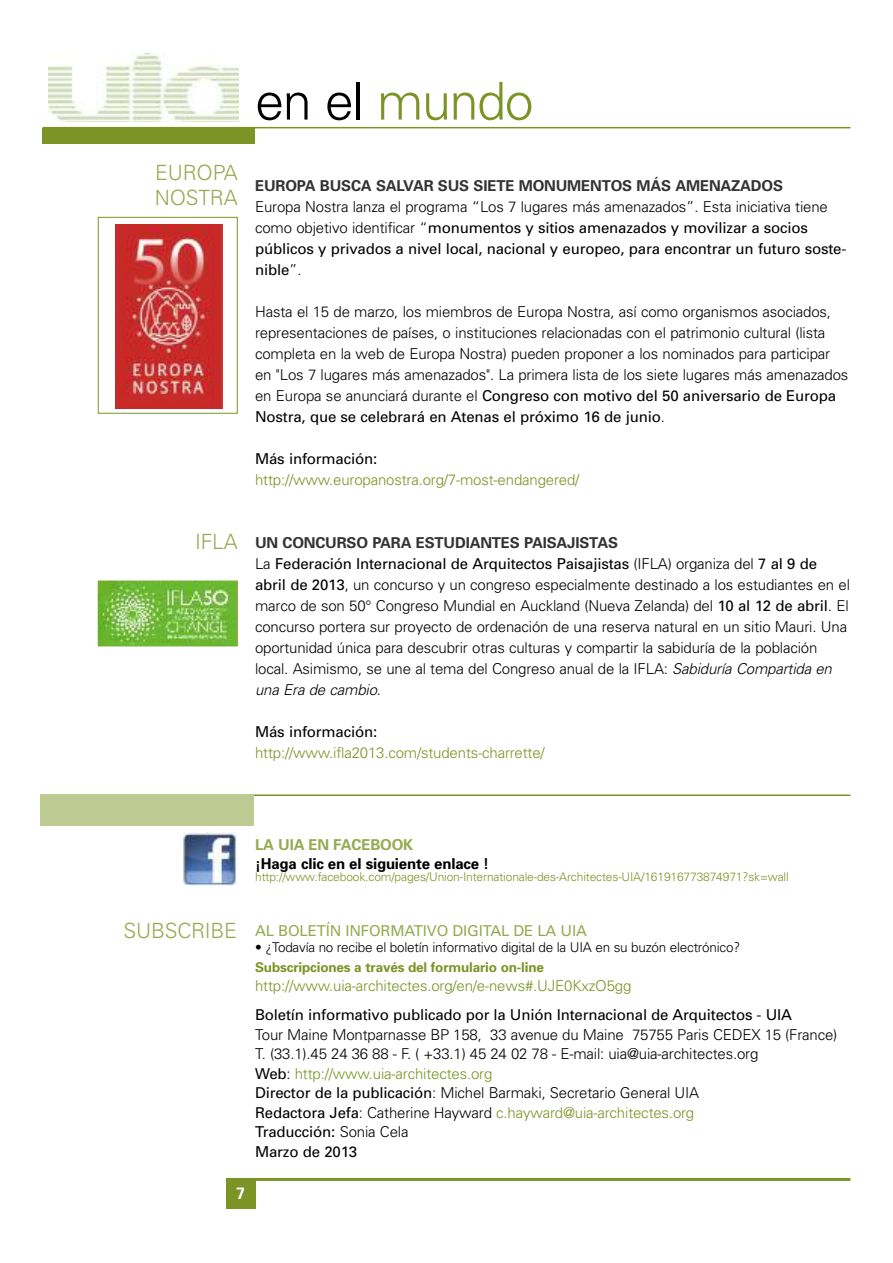
<style>
.page{position:relative;width:893px;height:1263px;background:#fff}
.page>*{position:absolute;margin:0;border:0;box-sizing:border-box;transform-origin:0 0}
.t1{font:300 52.2px "Univers";letter-spacing:-.03em;color:#7b9425}
.t2{font:300 21px/25.2px "Univers";letter-spacing:-.01em;color:#96aa51}
.t3{font:700 16.5px "Univers";color:#fff}
.t4{font:300 15px/21px "Univers";letter-spacing:-.01em;color:#000}
.t5{font:15px/21px "Univers";letter-spacing:-.01em;color:#000}
.t6{font:300 15px "Univers";letter-spacing:-.01em;color:#7b9425}
.t7{font:700 15px "Univers";letter-spacing:-.01em;color:#333}
.t8{font:15px "Univers";letter-spacing:-.01em;color:#96aa51}
.t9{font:700 15px "Univers";letter-spacing:-.01em;color:#000}
.t10{font:700 15px "Univers";letter-spacing:-.01em;color:#96aa51}
.t11{font:300 13.5px "Univers";letter-spacing:-.015em;color:#000}
.t12{font:700 13.5px "Univers";letter-spacing:-.01em;color:#7b9425}
.t13{font:300 12px "Univers";letter-spacing:-.01em;color:#7b9425}
.s1{color:#000}
.s2{font-weight:300}
.s3{font-weight:400}
.s4{font-weight:700;color:#333}
.s5{font-style:italic}
.s6{color:#7b9425}
</style>
<div class="page">
<div style="left:43px;top:128px;width:212px;height:16px;background:#7b9425"></div>
<hr style="left:43px;top:127px;width:807px;height:1px;background:#7b9425">
<img style="left:49px;top:54px;width:189px;height:68px">
<div style="left:226px;top:1178px;width:29px;height:30px;background:#7b9425"></div>
<hr style="left:226px;top:1178px;width:624px;height:3px;background:#7b9425">
<hr style="left:249px;top:794px;width:601px;height:2px;background:#7b9425">
<div style="left:41px;top:794px;width:213px;height:32px;background:#bdca92"></div>
<div style="left:183px;top:832px;width:55px;height:53px;background:#f0ffff"></div>
<img style="left:183px;top:832px;width:53px;height:53px">
<img style="left:115px;top:225px;width:108px;height:183px">
<div style="left:98px;top:217px;width:140px;height:197px;border:1px solid #7b9425"></div>
<div style="left:98px;top:581px;width:140px;height:65px;border:1px solid #7b9425"></div>
<img style="left:99px;top:581px;width:138px;height:64px">
<h2 class="t2" style="left:155px;top:162px;width:84px">EUROPA<br>NOSTRA</h2>
<h1 class="t1" style="left:255px;top:82px;width:280px"><span class="s1">en el</span> mundo</h1>
<p class="t7" style="left:255px;top:180px;width:529px">EUROPA BUSCA SALVAR SUS SIETE MONUMENTOS MÁS AMENAZADOS</p>
<p class="t5" style="left:255px;top:198px;width:593px"><span class="s2">Europa Nostra lanza el programa “Los 7 lugares más amenazados”. Esta iniciativa tiene como objetivo identificar “</span>monumentos y sitios amenazados y movilizar a socios públicos y privados a nivel local, nacional y europeo, para encontrar un futuro soste&shy;nible<span class="s2">”.</span></p>
<p class="t4" style="left:255px;top:303px;width:595px">Hasta el 15 de marzo, los miembros de Europa Nostra, así como organismos asociados, representaciones de países, o instituciones relacionadas con el patrimonio cultural (lista completa en la web de Europa Nostra) pueden proponer a los nominados para participar en "Los 7 lugares más amenazados". La primera lista de los siete lugares más amenazados en Europa se anunciará durante el <span class="s3">Congreso con motivo del 50 aniversario de Europa Nostra, que se celebrará en Atenas el próximo 16 de junio</span>.</p>
<p class="t5" style="left:255px;top:450px;width:124px">Más información:</p>
<p class="t6" style="left:255px;top:474px;width:326px">http://www.europanostra.org/7-most-endangered/</p>
<h2 class="t2" style="left:195px;top:531px;width:44px">IFLA</h2>
<p class="t4" style="left:255px;top:534px;width:596px"><span class="s4">UN CONCURSO PARA ESTUDIANTES PAISAJISTAS<br></span>La <span class="s3">Federación Internacional de Arquitectos Paisajistas</span> (IFLA) organiza del <span class="s3">7 al 9 de abril de 2013</span>, un concurso y un congreso especialmente destinado a los estudiantes en el marco de son 50° Congreso Mundial en Auckland (Nueva Zelanda) del <span class="s3">10 al 12 de abril</span>. El concurso portera sur proyecto de ordenación de una reserva natural en un sitio Mauri. Una oportunidad única para descubrir otras culturas y compartir la sabiduría de la población local. Asimismo, se une al tema del Congreso anual de la IFLA: <span class="s5">Sabiduría Compartida en una Era de cambio</span>.</p>
<p class="t5" style="left:255px;top:723px;width:124px">Más información:</p>
<p class="t6" style="left:255px;top:747px;width:291px">http://www.ifla2013.com/students-charrette/</p>
<h2 class="t2" style="left:123px;top:920px;width:115px">SUBSCRIBE</h2>
<p class="t10" style="left:255px;top:839px;width:160px">LA UIA EN FACEBOOK</p>
<p class="t9" style="left:255px;top:858px;width:235px">¡Haga clic en el siguiente enlace !</p>
<p class="t13" style="left:255px;top:872px;width:535px">http://www.facebook.com/pages/Union-Internationale-des-Architectes-UIA/161916773874971?sk=wall</p>
<p class="t8" style="left:255px;top:925px;width:333px">AL BOLETÍN INFORMATIVO DIGITAL DE LA UIA</p>
<p class="t11" style="left:255px;top:943px;width:486px">• ¿Todavía no recibe el boletín informativo digital de la UIA en su buzón electrónico?</p>
<p class="t12" style="left:255px;top:962px;width:290px">Subscripciones a través del formulario on-line</p>
<p class="t6" style="left:255px;top:980px;width:378px">http://www.uia-architectes.org/en/e-news#.UJE0KxzO5gg</p>
<p class="t5" style="left:255px;top:1006px;width:538px">Boletín informativo publicado por la Unión Internacional de Arquitectos - UIA</p>
<p class="t4" style="left:255px;top:1026px;width:584px;line-height:19.5px">Tour Maine Montparnasse BP 158, 33 avenue du Maine 75755 Paris CEDEX 15 (France)<br>T. (33.1).45 24 36 88 - F. ( +33.1) 45 24 02 78 - E-mail: uia@uia-architectes.org<br><span class="s3">Web</span>: <span class="s6">http://www.uia-architectes.org<br></span><span class="s3">Director de la publicación</span>: Michel Barmaki, Secretario General UIA<br><span class="s3">Redactora Jefa</span>: Catherine Hayward <span class="s6">c.hayward@uia-architectes.org<br></span><span class="s3">Traducción:</span> Sonia Cela<br><span class="s3">Marzo de 2013</span></p>
<p class="t3" style="left:236px;top:1187px;width:11px">7</p>
</div>
